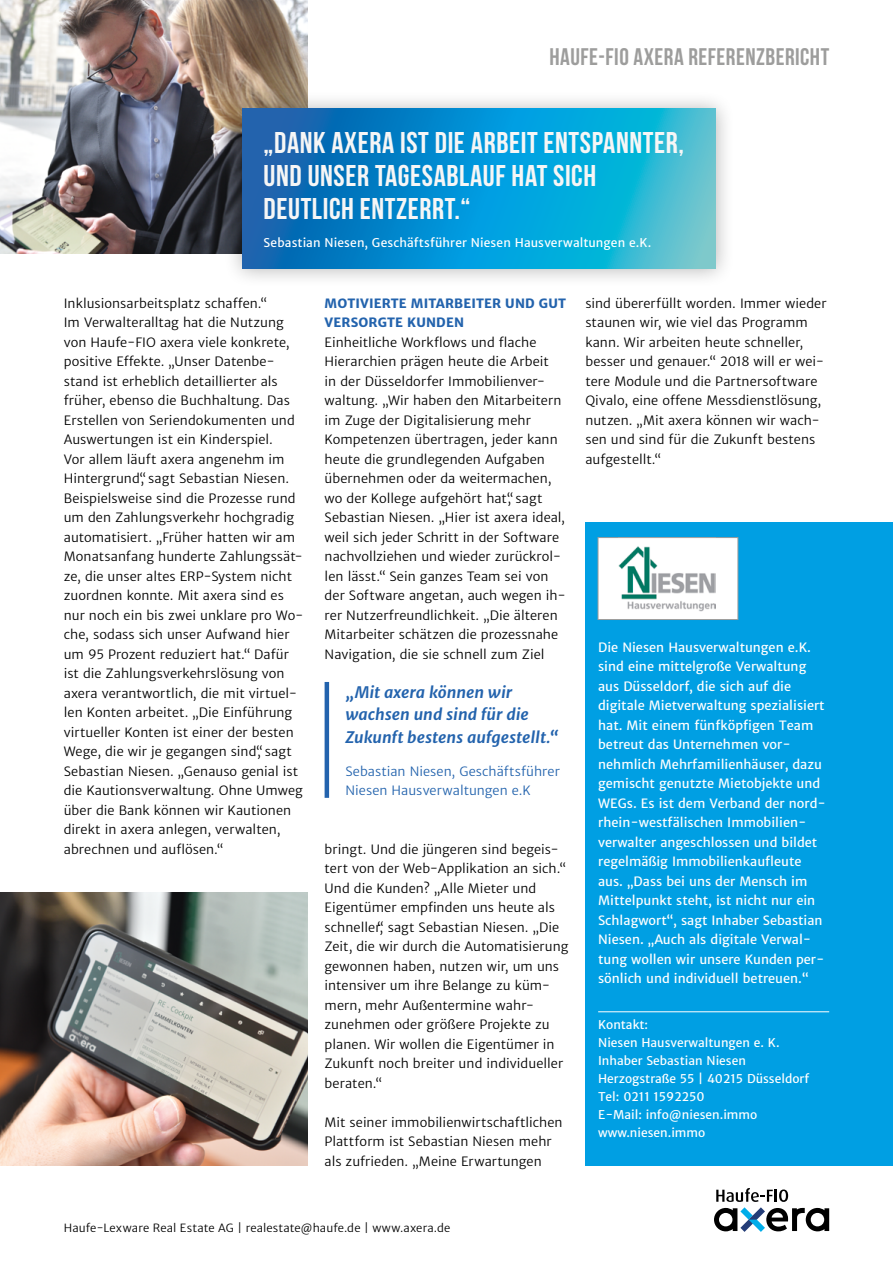
<style>
.page{position:relative;width:893px;height:1263px;background:#fff}
.page>*{position:absolute;margin:0;border:0;box-sizing:border-box;transform-origin:0 0}
.Titel_Headline{font:700 30px/33px "Bebas Neue";letter-spacing:.02em;color:#f6f6f6}
.Titel_Headline-2{font:700 24px "Bebas Neue";letter-spacing:.02em;color:#9d9d9c}
.Zitat{font:italic 700 15.75px/22.5px "Haufe Merriweather Sans";color:#2363ad}
.Copy_light_9pt{font:12.75px/19.5px "Haufe Merriweather Sans Lt";letter-spacing:.005em;color:#000}
.Kasten_Text{font:12.75px/19.5px "Haufe Merriweather Sans";color:#fff}
.Text_Aufzählung{font:12.75px/19.5px "Haufe Merriweather Sans Lt";letter-spacing:.005em;color:#2363ad}
.Copy_light_9pt-2{font:700 12.75px/19.5px "Haufe Merriweather Sans";letter-spacing:.01em;color:#2363ad}
.Kasten_Text_Info_Tre{font:12px/18px "Haufe Merriweather Sans";color:#fff}
.Titel_Headline-3{font:12px "Haufe Merriweather Sans";letter-spacing:.01em;color:#fff}
.Copy_light_9pt-3{font:11.25px "Haufe Merriweather Sans Lt";letter-spacing:.01em;color:#000}
</style>
<div class="page">
<img style="left:0;top:0;width:308px;height:253px">
<div style="left:223px;top:90px;width:512px;height:198px;background:#000;opacity:.3"></div>
<svg style="left:242px;top:109px;width:474px;height:159px;background:#1094cd"></svg>
<div style="left:585px;top:522px;width:308px;height:644px;background:#009fe3"></div>
<hr style="left:598px;top:1011px;width:231px;height:1px;background:#fff">
<img style="left:0;top:893px;width:308px;height:273px">
<hr style="left:325px;top:682px;width:4px;height:116px;background:#2363ad">
<svg style="left:714px;top:1188px;width:115px;height:44px"></svg>
<div style="left:598px;top:538px;width:140px;height:81px;background:#fff"></div>
<img style="left:618px;top:546px;width:98px;height:66px">
<div style="left:598px;top:537px;width:140px;height:83px;border:1px solid #9d9d9c"></div>
<p class="Titel_Headline-2" style="left:549px;top:43px;width:281px">HAUFE-FIO AXERA REFERENZBERICHT</p>
<p class="Titel_Headline" style="left:264px;top:126px;width:422px">„DANK AXERA IST DIE ARBEIT ENTSPANNTER,<br>UND UNSER TAGESABLAUF HAT SICH<br>DEUTLICH ENTZERRT.“</p>
<p class="Titel_Headline-3" style="left:264px;top:236px;width:389px">Sebastian Niesen, Geschäftsführer Niesen Hausverwaltungen e.K.</p>
<p class="Copy_light_9pt" style="left:64px;top:293px;width:205px">Inklusionsarbeitsplatz schaffen.“</p>
<p class="Copy_light_9pt" style="left:64px;top:313px;width:241px">Im Verwalteralltag hat die Nutzung von Haufe-FIO axera viele konkrete, positive Effekte. „Unser Datenbe&shy;stand ist erheblich detaillierter als früher, ebenso die Buchhaltung. Das Erstellen von Seriendokumenten und Auswertungen ist ein Kinderspiel.<br>Vor allem läuft axera angenehm im Hintergrund“, sagt Sebastian Niesen.<br>Beispielsweise sind die Prozesse rund um den Zahlungsverkehr hochgradig automatisiert. „Früher hatten wir am Monatsanfang hunderte Zahlungssät&shy;ze, die unser altes ERP-System nicht zuordnen konnte. Mit axera sind es nur noch ein bis zwei unklare pro Wo&shy;che, sodass sich unser Aufwand hier um 95 Prozent reduziert hat.“ Dafür ist die Zahlungsverkehrslösung von axera verantwortlich, die mit virtuel&shy;len Konten arbeitet. „Die Einführung virtueller Konten ist einer der besten Wege, die wir je gegangen sind“, sagt Sebastian Niesen. „Genauso genial ist die Kautionsverwaltung. Ohne Umweg über die Bank können wir Kautionen direkt in axera anlegen, verwalten, abrechnen und auflösen.“</p>
<p class="Copy_light_9pt-2" style="left:325px;top:293px;width:243px">MOTIVIERTE MITARBEITER UND GUT<br>VERSORGTE KUNDEN</p>
<p class="Copy_light_9pt" style="left:325px;top:332px;width:243px">Einheitliche Workflows und flache Hierarchien prägen heute die Arbeit<br>in der Düsseldorfer Immobilienver&shy;waltung. „Wir haben den Mitarbeitern im Zuge der Digitalisierung mehr Kompetenzen übertragen, jeder kann heute die grundlegenden Aufgaben übernehmen oder da weitermachen, wo der Kollege aufgehört hat“, sagt Sebastian Niesen. „Hier ist axera ideal, weil sich jeder Schritt in der Software nachvollziehen und wieder zurückrol&shy;len lässt.“ Sein ganzes Team sei von der Software angetan, auch wegen ih&shy;rer Nutzerfreundlichkeit. „Die älteren Mitarbeiter schätzen die prozessnahe Navigation, die sie schnell zum Ziel</p>
<p class="Zitat" style="left:345px;top:681px;width:215px">„Mit axera können wir wachsen und sind für die<br>Zukunft bestens aufgestellt.“</p>
<p class="Text_Aufzählung" style="left:345px;top:761px;width:216px">Sebastian Niesen, Geschäftsführer<br>Niesen Hausverwaltungen e.K</p>
<p class="Copy_light_9pt" style="left:325px;top:839px;width:243px">bringt. Und die jüngeren sind begeis&shy;tert von der Web-Applikation an sich.“</p>
<p class="Copy_light_9pt" style="left:325px;top:878px;width:245px">Und die Kunden? „Alle Mieter und Eigentümer empfinden uns heute als schneller,“ sagt Sebastian Niesen. „Die Zeit, die wir durch die Automatisierung gewonnen haben, nutzen wir, um uns intensiver um ihre Belange zu küm&shy;mern, mehr Außentermine wahr&shy;zunehmen oder größere Projekte zu planen. Wir wollen die Eigentümer in Zukunft noch breiter und individueller beraten.“</p>
<p class="Copy_light_9pt" style="left:325px;top:1112px;width:240px">Mit seiner immobilienwirtschaftlichen<br>Plattform ist Sebastian Niesen mehr als zufrieden. „Meine Erwartungen</p>
<p class="Copy_light_9pt" style="left:585px;top:293px;width:243px">sind übererfüllt worden. Immer wieder staunen wir, wie viel das Programm kann. Wir arbeiten heute schneller, besser und genauer.“ 2018 will er wei&shy;tere Module und die Partnersoftware Qivalo, eine offene Messdienstlösung, nutzen. „Mit axera können wir wach&shy;sen und sind für die Zukunft bestens aufgestellt.“</p>
<p class="Kasten_Text" style="left:598px;top:637px;width:229px">Die Niesen Hausverwaltungen e.K. sind eine mittelgroße Verwaltung aus Düsseldorf, die sich auf die digitale Mietverwaltung spezialisiert hat. Mit einem fünfköpfigen Team betreut das Unternehmen vor&shy;nehmlich Mehrfamilienhäuser, dazu gemischt genutzte Mietobjekte und WEGs. Es ist dem Verband der nord&shy;rhein-westfälischen Immobilien&shy;verwalter angeschlossen und bildet regelmäßig Immobilienkaufleute aus. „Dass bei uns der Mensch im Mittelpunkt steht, ist nicht nur ein Schlagwort“, sagt Inhaber Sebastian Niesen. „Auch als digitale Verwal&shy;tung wollen wir unsere Kunden per&shy;sönlich und individuell betreuen.“</p>
<p class="Kasten_Text_Info_Tre" style="left:598px;top:1016px;width:213px">Kontakt:<br>Niesen Hausverwaltungen e. K.<br>Inhaber Sebastian Niesen<br>Herzogstraße 55 | 40215 Düsseldorf<br>Tel: 0211 1592250<br>E-Mail: info@niesen.immo www.niesen.immo</p>
<p class="Copy_light_9pt-3" style="left:64px;top:1221px;width:388px">Haufe-Lexware Real Estate AG | realestate@haufe.de | www.axera.de</p>
</div>
